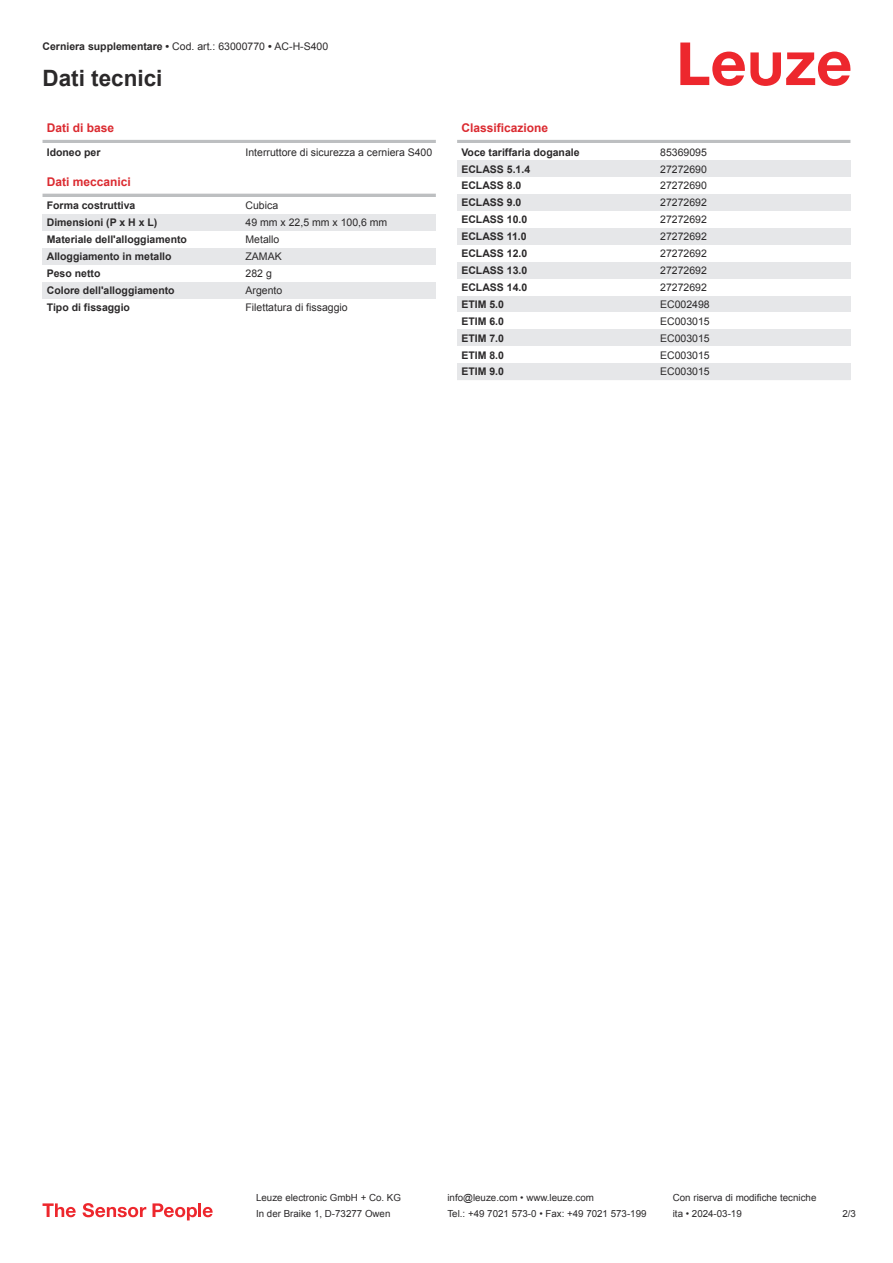
<style>
.page{position:relative;width:893px;height:1263px;background:#fff}
.page>*{position:absolute;margin:0;border:0;box-sizing:border-box;transform-origin:0 0}
.t1{font:700 22.5px "Arial";color:#2b292a}
.t2{font:700 12px "Arial";color:#db2a30}
.t3{font:700 10.5px "Arial";color:#2b292a}
.t4{font:10.5px "Arial";color:#2b292a}
.t5{font:9.75px "Arial";color:#2b292a}
.s1{font-weight:700}
</style>
<div class="page">
<svg style="left:680px;top:43px;width:170px;height:43px"></svg>
<hr style="left:43px;top:140px;width:393px;height:3px;background:#bdbfc1">
<hr style="left:43px;top:194px;width:393px;height:3px;background:#bdbfc1">
<div style="left:43px;top:214px;width:199px;height:17px;background:#e6e7e9"></div>
<div style="left:242px;top:214px;width:194px;height:17px;background:#e6e7e9"></div>
<div style="left:43px;top:248px;width:199px;height:17px;background:#e6e7e9"></div>
<div style="left:242px;top:248px;width:194px;height:17px;background:#e6e7e9"></div>
<div style="left:43px;top:282px;width:199px;height:17px;background:#e6e7e9"></div>
<div style="left:242px;top:282px;width:194px;height:17px;background:#e6e7e9"></div>
<hr style="left:457px;top:140px;width:393px;height:3px;background:#bdbfc1">
<div style="left:457px;top:160px;width:200px;height:17px;background:#e6e7e9"></div>
<div style="left:657px;top:160px;width:193px;height:17px;background:#e6e7e9"></div>
<div style="left:457px;top:194px;width:200px;height:17px;background:#e6e7e9"></div>
<div style="left:657px;top:194px;width:193px;height:17px;background:#e6e7e9"></div>
<div style="left:457px;top:228px;width:200px;height:17px;background:#e6e7e9"></div>
<div style="left:657px;top:228px;width:193px;height:17px;background:#e6e7e9"></div>
<div style="left:457px;top:262px;width:200px;height:17px;background:#e6e7e9"></div>
<div style="left:657px;top:262px;width:193px;height:17px;background:#e6e7e9"></div>
<div style="left:457px;top:296px;width:200px;height:16px;background:#e6e7e9"></div>
<div style="left:657px;top:296px;width:193px;height:16px;background:#e6e7e9"></div>
<div style="left:457px;top:329px;width:200px;height:17px;background:#e6e7e9"></div>
<div style="left:657px;top:329px;width:193px;height:17px;background:#e6e7e9"></div>
<div style="left:457px;top:363px;width:200px;height:17px;background:#e6e7e9"></div>
<div style="left:657px;top:363px;width:193px;height:17px;background:#e6e7e9"></div>
<svg style="left:43px;top:1203px;width:33px;height:14px"></svg>
<svg style="left:83px;top:1203px;width:63px;height:14px"></svg>
<svg style="left:153px;top:1203px;width:44px;height:17px"></svg>
<hr style="left:198px;top:1203px;width:3px;height:14px;background:#ed272d">
<svg style="left:203px;top:1207px;width:10px;height:10px"></svg>
<p class="t4" style="left:43px;top:43px;width:287px"><span class="s1">Cerniera supplementare •</span> Cod. art.: 63000770 <span class="s1">•</span> AC-H-S400</p>
<h1 class="t1" style="left:43px;top:70px;width:122px">Dati tecnici</h1>
<p class="t2" style="left:47px;top:123px;width:69px">Dati di base</p>
<p class="t3" style="left:47px;top:148px;width:55px">Idoneo per</p>
<p class="t4" style="left:246px;top:148px;width:188px">Interruttore di sicurezza a cerniera S400</p>
<p class="t2" style="left:47px;top:177px;width:86px">Dati meccanici</p>
<p class="t3" style="left:47px;top:202px;width:90px">Forma costruttiva</p>
<p class="t4" style="left:246px;top:202px;width:34px">Cubica</p>
<p class="t3" style="left:47px;top:219px;width:112px">Dimensioni (P x H x L)</p>
<p class="t4" style="left:246px;top:219px;width:143px">49 mm x 22,5 mm x 100,6 mm</p>
<p class="t3" style="left:47px;top:236px;width:142px">Materiale dell'alloggiamento</p>
<p class="t4" style="left:246px;top:236px;width:35px">Metallo</p>
<p class="t3" style="left:47px;top:252px;width:126px">Alloggiamento in metallo</p>
<p class="t4" style="left:246px;top:252px;width:38px">ZAMAK</p>
<p class="t3" style="left:47px;top:269px;width:55px">Peso netto</p>
<p class="t4" style="left:246px;top:269px;width:28px">282 g</p>
<p class="t3" style="left:47px;top:286px;width:129px">Colore dell'alloggiamento</p>
<p class="t4" style="left:246px;top:286px;width:38px">Argento</p>
<p class="t3" style="left:47px;top:303px;width:85px">Tipo di fissaggio</p>
<p class="t4" style="left:246px;top:303px;width:104px">Filettatura di fissaggio</p>
<p class="t2" style="left:461px;top:123px;width:88px">Classificazione</p>
<p class="t3" style="left:461px;top:148px;width:120px">Voce tariffaria doganale</p>
<p class="t4" style="left:660px;top:148px;width:48px">85369095</p>
<p class="t3" style="left:461px;top:165px;width:70px">ECLASS 5.1.4</p>
<p class="t4" style="left:660px;top:165px;width:48px">27272690</p>
<p class="t3" style="left:461px;top:182px;width:62px">ECLASS 8.0</p>
<p class="t4" style="left:660px;top:182px;width:48px">27272690</p>
<p class="t3" style="left:461px;top:199px;width:62px">ECLASS 9.0</p>
<p class="t4" style="left:660px;top:199px;width:48px">27272692</p>
<p class="t3" style="left:461px;top:216px;width:67px">ECLASS 10.0</p>
<p class="t4" style="left:660px;top:216px;width:48px">27272692</p>
<p class="t3" style="left:461px;top:233px;width:67px">ECLASS 11.0</p>
<p class="t4" style="left:660px;top:232px;width:48px">27272692</p>
<p class="t3" style="left:461px;top:249px;width:67px">ECLASS 12.0</p>
<p class="t4" style="left:660px;top:249px;width:48px">27272692</p>
<p class="t3" style="left:461px;top:266px;width:67px">ECLASS 13.0</p>
<p class="t4" style="left:660px;top:266px;width:48px">27272692</p>
<p class="t3" style="left:461px;top:283px;width:67px">ECLASS 14.0</p>
<p class="t4" style="left:660px;top:283px;width:48px">27272692</p>
<p class="t3" style="left:461px;top:300px;width:44px">ETIM 5.0</p>
<p class="t4" style="left:660px;top:300px;width:51px">EC002498</p>
<p class="t3" style="left:461px;top:317px;width:44px">ETIM 6.0</p>
<p class="t4" style="left:660px;top:317px;width:51px">EC003015</p>
<p class="t3" style="left:461px;top:334px;width:44px">ETIM 7.0</p>
<p class="t4" style="left:660px;top:334px;width:51px">EC003015</p>
<p class="t3" style="left:461px;top:351px;width:44px">ETIM 8.0</p>
<p class="t4" style="left:660px;top:351px;width:51px">EC003015</p>
<p class="t3" style="left:461px;top:368px;width:44px">ETIM 9.0</p>
<p class="t4" style="left:660px;top:368px;width:51px">EC003015</p>
<p class="t5" style="left:256px;top:1194px;width:146px">Leuze electronic GmbH + Co. KG</p>
<p class="t5" style="left:447px;top:1194px;width:148px">info@leuze.com • www.leuze.com</p>
<p class="t5" style="left:673px;top:1194px;width:145px">Con riserva di modifiche tecniche</p>
<p class="t5" style="left:256px;top:1210px;width:136px">In der Braike 1, D-73277 Owen</p>
<p class="t5" style="left:447px;top:1210px;width:201px">Tel.: +49 7021 573-0 • Fax: +49 7021 573-199</p>
<p class="t5" style="left:673px;top:1210px;width:70px">ita • 2024-03-19</p>
<p class="t5" style="left:842px;top:1210px;width:15px">2 /3</p>
</div>
